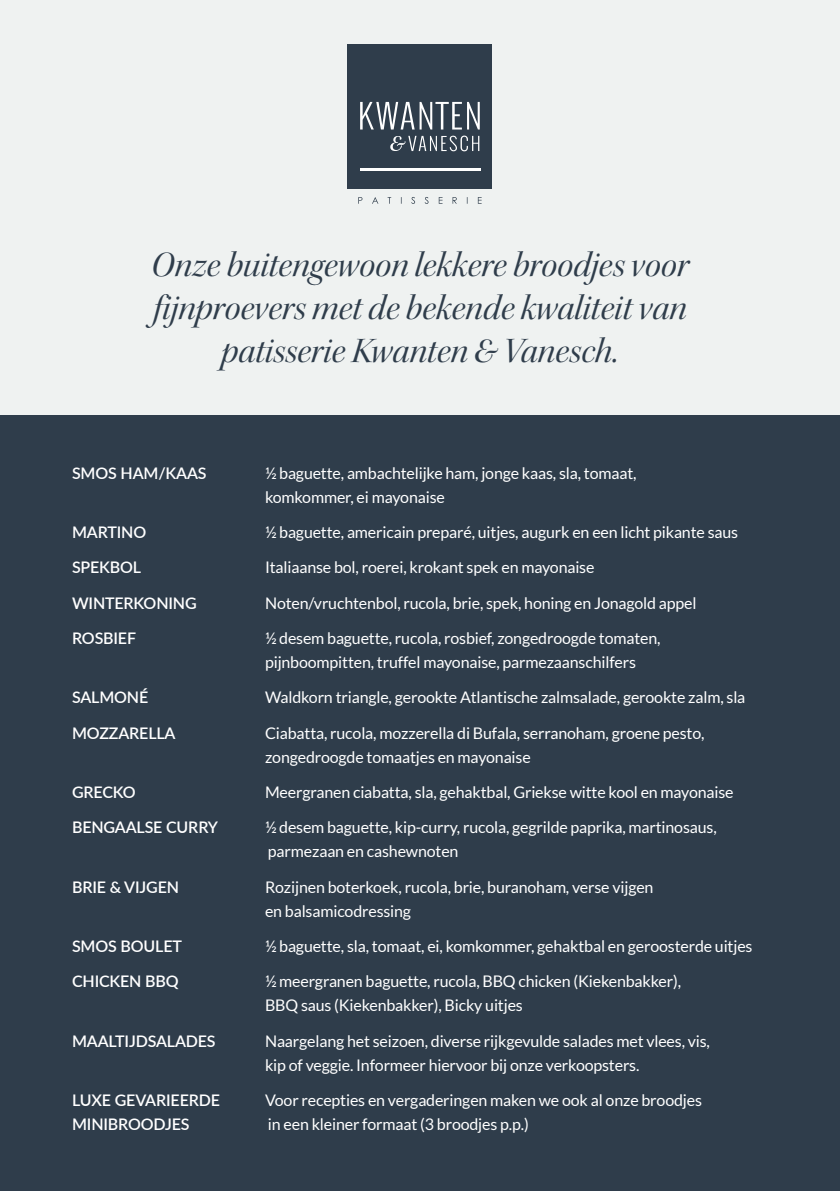
<style>
.page{position:relative;width:840px;height:1191px;background:#fff}
.page>*{position:absolute;margin:0;border:0;box-sizing:border-box;transform-origin:0 0}
.t1{font:36px/43.2px "Kepler Std It Disp";color:#2f3d4b;text-align:center}
.t2{font:16px/24px "Lato";letter-spacing:-.01em;color:#fff}
.t3{font:600 16px "Lato";letter-spacing:-.01em;color:#fff}
</style>
<div class="page">
<div style="left:0;top:0;width:839px;height:1191px;background:#eff2f1"></div>
<div style="left:347px;top:44px;width:145px;height:145px;background:#2f3d4b"></div>
<svg style="left:360px;top:102px;width:119px;height:49px"></svg>
<svg style="left:358px;top:197px;width:123px;height:7px"></svg>
<hr style="left:360px;top:168px;width:120px;height:3px;background:#fff">
<div style="left:0;top:415px;width:839px;height:776px;background:#2f3d4b"></div>
<p class="t1" style="left:151px;top:243px;width:539px">Onze buitengewoon lekkere broodjes voor fijnproevers met de bekende kwaliteit van patisserie Kwanten &amp; Vanesch.</p>
<p class="t3" style="left:72px;top:461px;width:136px">SMOS HAM/KAAS</p>
<p class="t2" style="left:265px;top:460px;width:373px">½ baguette, ambachtelijke ham, jonge kaas, sla, tomaat, komkommer, ei mayonaise</p>
<p class="t3" style="left:72px;top:520px;width:76px">MARTINO</p>
<p class="t2" style="left:265px;top:520px;width:474px">½ baguette, americain preparé, uitjes, augurk en een licht pikante saus</p>
<p class="t3" style="left:72px;top:556px;width:71px">SPEKBOL</p>
<p class="t2" style="left:265px;top:555px;width:331px">Italiaanse bol, roerei, krokant spek en mayonaise</p>
<p class="t3" style="left:72px;top:591px;width:126px">WINTERKONING</p>
<p class="t2" style="left:265px;top:590px;width:433px">Noten/vruchtenbol, rucola, brie, spek, honing en Jonagold appel</p>
<p class="t3" style="left:72px;top:626px;width:65px">ROSBIEF</p>
<p class="t2" style="left:265px;top:626px;width:397px">½ desem baguette, rucola, rosbief, zongedroogde tomaten, pijnboompitten, truffel mayonaise, parmezaanschilfers</p>
<p class="t3" style="left:72px;top:686px;width:78px">SALMONÉ</p>
<p class="t2" style="left:265px;top:685px;width:481px">Waldkorn triangle, gerookte Atlantische zalmsalade, gerookte zalm, sla</p>
<p class="t3" style="left:72px;top:721px;width:105px">MOZZARELLA</p>
<p class="t2" style="left:265px;top:720px;width:441px">Ciabatta, rucola, mozzerella di Bufala, serranoham, groene pesto, zongedroogde tomaatjes en mayonaise</p>
<p class="t3" style="left:72px;top:780px;width:65px">GRECKO</p>
<p class="t2" style="left:265px;top:780px;width:470px">Meergranen ciabatta, sla, gehaktbal, Griekse witte kool en mayonaise</p>
<p class="t3" style="left:72px;top:816px;width:147px">BENGAALSE CURRY</p>
<p class="t2" style="left:265px;top:815px;width:453px">½ desem baguette, kip-curry, rucola, gegrilde paprika, martinosaus, parmezaan en cashewnoten</p>
<p class="t3" style="left:72px;top:875px;width:108px">BRIE &amp; VIJGEN</p>
<p class="t2" style="left:265px;top:874px;width:390px">Rozijnen boterkoek, rucola, brie, buranoham, verse vijgen en balsamicodressing</p>
<p class="t3" style="left:72px;top:934px;width:111px">SMOS BOULET</p>
<p class="t2" style="left:265px;top:934px;width:488px">½ baguette, sla, tomaat, ei, komkommer, gehaktbal en geroosterde uitjes</p>
<p class="t3" style="left:72px;top:970px;width:108px">CHICKEN BBQ</p>
<p class="t2" style="left:265px;top:969px;width:417px">½ meergranen baguette, rucola, BBQ chicken (Kiekenbakker),<br>BBQ saus (Kiekenbakker), Bicky uitjes</p>
<p class="t3" style="left:72px;top:1029px;width:145px">MAALTIJDSALADES</p>
<p class="t2" style="left:265px;top:1028px;width:446px">Naargelang het seizoen, diverse rijkgevulde salades met vlees, vis, kip of veggie. Informeer hiervoor bij onze verkoopsters.</p>
<p class="t3" style="left:72px;top:1088px;width:149px">LUXE GEVARIEERDE</p>
<p class="t2" style="left:265px;top:1088px;width:438px">Voor recepties en vergaderingen maken we ook al onze broodjes</p>
<p class="t3" style="left:72px;top:1112px;width:119px">MINIBROODJES</p>
<p class="t2" style="left:268px;top:1112px;width:262px">in een kleiner formaat (3 broodjes p.p.)</p>
</div>
